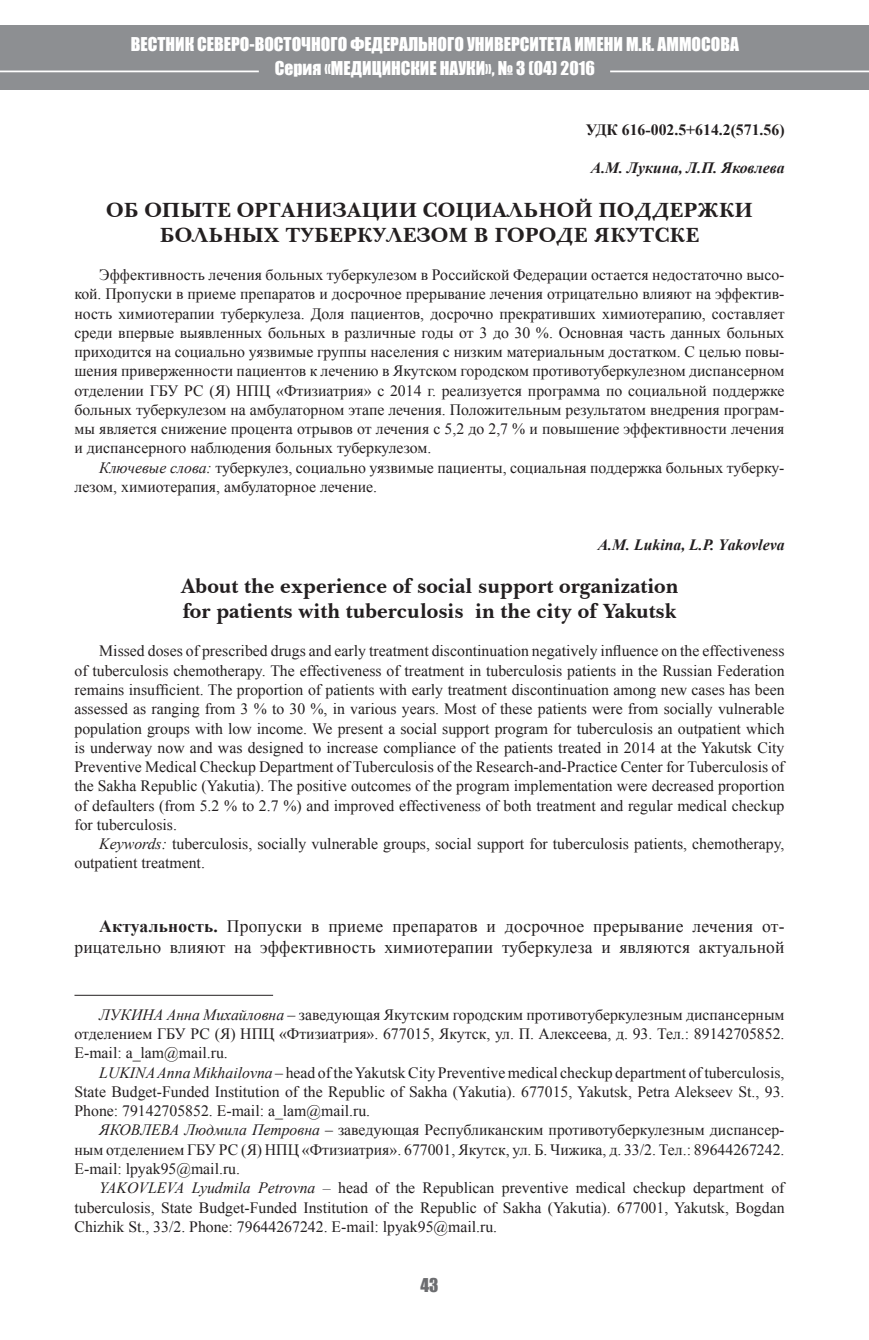
<style>
.page{position:relative;width:869px;height:1340px;background:#fff}
.page>*{position:absolute;margin:0;border:0;box-sizing:border-box;transform-origin:0 0}
.Стиль_абзаца_5{font:700 21px "Baskerville BT";color:#231f20}
.Стиль_абзаца_2{font:700 21px/24.5px "Baskerville BT";color:#231f20;text-align:center}
.text3cl{font:17.5px/21.2px "Times New Roman";letter-spacing:.01em;color:#231f20;text-align:right}
.Обычный{font:17.5px "Impact";color:#fff}
.t1{font:17.5px "Impact";color:#6c6d70}
.Обычный-2{font:15.75px/19.2px "Times New Roman";color:#231f20;text-align:justify}
.Обычный-3{font:italic 700 15.75px "Times New Roman";color:#231f20}
.Обычный-4{font:700 15.75px "Times New Roman";color:#231f20}
.s1{font-style:italic}
.s2{font-weight:700}
</style>
<div class="page">
<div style="left:0;top:25px;width:868px;height:64px;background:#8d8f92"></div>
<hr style="left:0;top:71px;width:259px;height:1px;background:#fff">
<hr style="left:610px;top:71px;width:258px;height:1px;background:#fff">
<hr style="left:74px;top:995px;width:199px;height:1px;background:#231f20">
<p class="Обычный" style="left:131px;top:31px;width:609px">ВЕСТНИК СЕВЕРО-ВОСТОЧНОГО ФЕДЕРАЛЬНОГО УНИВЕРСИТЕТА ИМЕНИ М.К. АММОСОВА</p>
<p class="Обычный" style="left:275px;top:55px;width:321px">Серия «МЕДИЦИНСКИЕ НАУКИ», № 3 (04) 2016</p>
<p class="Обычный-4" style="left:585px;top:119px;width:200px">УДК 616-002.5+614.2(571.56)</p>
<p class="Обычный-3" style="left:590px;top:157px;width:195px">А.М. Лукина, Л.П. Яковлева</p>
<p class="Стиль_абзаца_2" style="left:106px;top:197px;width:648px">ОБ ОПЫТЕ ОРГАНИЗАЦИИ СОЦИАЛЬНОЙ ПОДДЕРЖКИ<br>БОЛЬНЫХ ТУБЕРКУЛЕЗОМ В ГОРОДЕ ЯКУТСКЕ</p>
<p class="Обычный-2" style="left:74px;top:265px;width:711px;text-indent:25px">Эффективность лечения больных туберкулезом в Российской Федерации остается недостаточно высо&shy;кой. Пропуски в приеме препаратов и досрочное прерывание лечения отрицательно влияют на эффектив&shy;ность химиотерапии туберкулеза. Доля пациентов, досрочно прекративших химиотерапию, составляет среди впервые выявленных больных в различные годы от 3 до 30 %. Основная часть данных больных приходится на социально уязвимые группы населения с низким материальным достатком. С целью повы&shy;шения приверженности пациентов к лечению в Якутском городском противотуберкулезном диспансерном отделении ГБУ РС (Я) НПЦ «Фтизиатрия» с 2014 г. реализуется программа по социальной поддержке больных туберкулезом на амбулаторном этапе лечения. Положительным результатом внедрения програм&shy;мы является снижение процента отрывов от лечения с 5,2 до 2,7 % и повышение эффективности лечения и диспансерного наблюдения больных туберкулезом.</p>
<p class="Обычный-2" style="left:74px;top:457px;width:711px;text-indent:25px"><span class="s1">Ключевые слова:</span> туберкулез, социально уязвимые пациенты, социальная поддержка больных туберку&shy;лезом, химиотерапия, амбулаторное лечение.</p>
<p class="Обычный-3" style="left:597px;top:533px;width:188px">A.M. Lukina, L.P. Yаkovleva</p>
<p class="Стиль_абзаца_5" style="left:181px;top:572px;width:499px">About the experience of social support organization</p>
<p class="Стиль_абзаца_5" style="left:183px;top:596px;width:495px">for patients with tuberculosis in the city of Yakutsk</p>
<p class="Обычный-2" style="left:74px;top:641px;width:711px;text-indent:25px">Missed doses of prescribed drugs and early treatment discontinuation negatively influence on the effectiveness of tuberculosis chemotherapy. The effectiveness of treatment in tuberculosis patients in the Russian Federation remains insufficient. The proportion of patients with early treatment discontinuation among new cases has been assessed as ranging from 3 % to 30 %, in various years. Most of these patients were from socially vulnerable population groups with low income. We present a social support program for tuberculosis an outpatient which is underway now and was designed to increase compliance of the patients treated in 2014 at the Yakutsk City Preventive Medical Checkup Department of Tuberculosis of the Research-and-Practice Center for Tuberculosis of the Sakha Republic (Yakutia). The positive outcomes of the program implementation were decreased proportion of defaulters (from 5.2 % to 2.7 %) and improved effectiveness of both treatment and regular medical checkup for tuberculosis.</p>
<p class="Обычный-2" style="left:74px;top:834px;width:711px;text-indent:25px"><span class="s1">Keywords:</span> tuberculosis, socially vulnerable groups, social support for tuberculosis patients, chemotherapy, outpatient treatment.</p>
<p class="text3cl" style="left:74px;top:915px;width:711px"><span class="s2">Актуальность.</span> Пропуски в приеме препаратов и досрочное прерывание лечения от&shy;рицательно влияют на эффективность химиотерапии туберкулеза и являются актуальной</p>
<p class="Обычный-2" style="left:74px;top:1004px;width:711px;text-indent:25px"><span class="s1">ЛУКИНА Анна Михайловна</span> – заведующая Якутским городским противотуберкулезным диспансерным отделением ГБУ РС (Я) НПЦ «Фтизиатрия». 677015, Якутск, ул. П. Алексеева, д. 93. Тел.: 89142705852.<br>E-mail: a_lam@mail.ru.</p>
<p class="Обычный-2" style="left:74px;top:1062px;width:711px;text-indent:25px"><span class="s1">LUKINA Anna Mikhailovna</span> – head of the Yakutsk City Preventive medical checkup department of tuberculosis, State Budget-Funded Institution of the Republic of Sakha (Yakutia). 677015, Yakutsk, Petra Alekseev St., 93.<br>Phone: 79142705852. E-mail: a_lam@mail.ru.</p>
<p class="Обычный-2" style="left:74px;top:1120px;width:711px;text-indent:25px"><span class="s1">ЯКОВЛЕВА Людмила Петровна</span> – заведующая Республиканским противотуберкулезным диспансер&shy;ным отделением ГБУ РС (Я) НПЦ «Фтизиатрия». 677001, Якутск, ул. Б. Чижика, д. 33/2. Тел.: 89644267242.<br>E-mail: lpyak95@mail.ru.</p>
<p class="Обычный-2" style="left:74px;top:1178px;width:711px;text-indent:25px"><span class="s1">YAKOVLEVA Lyudmila Petrovna –</span> head of the Republican preventive medical checkup department of tuberculosis, State Budget-Funded Institution of the Republic of Sakha (Yakutia). 677001, Yakutsk, Bogdan Chizhik St., 33/2. Phone: 79644267242. E-mail: lpyak95@mail.ru.</p>
<p class="t1" style="left:420px;top:1271px;width:20px">43</p>
</div>
